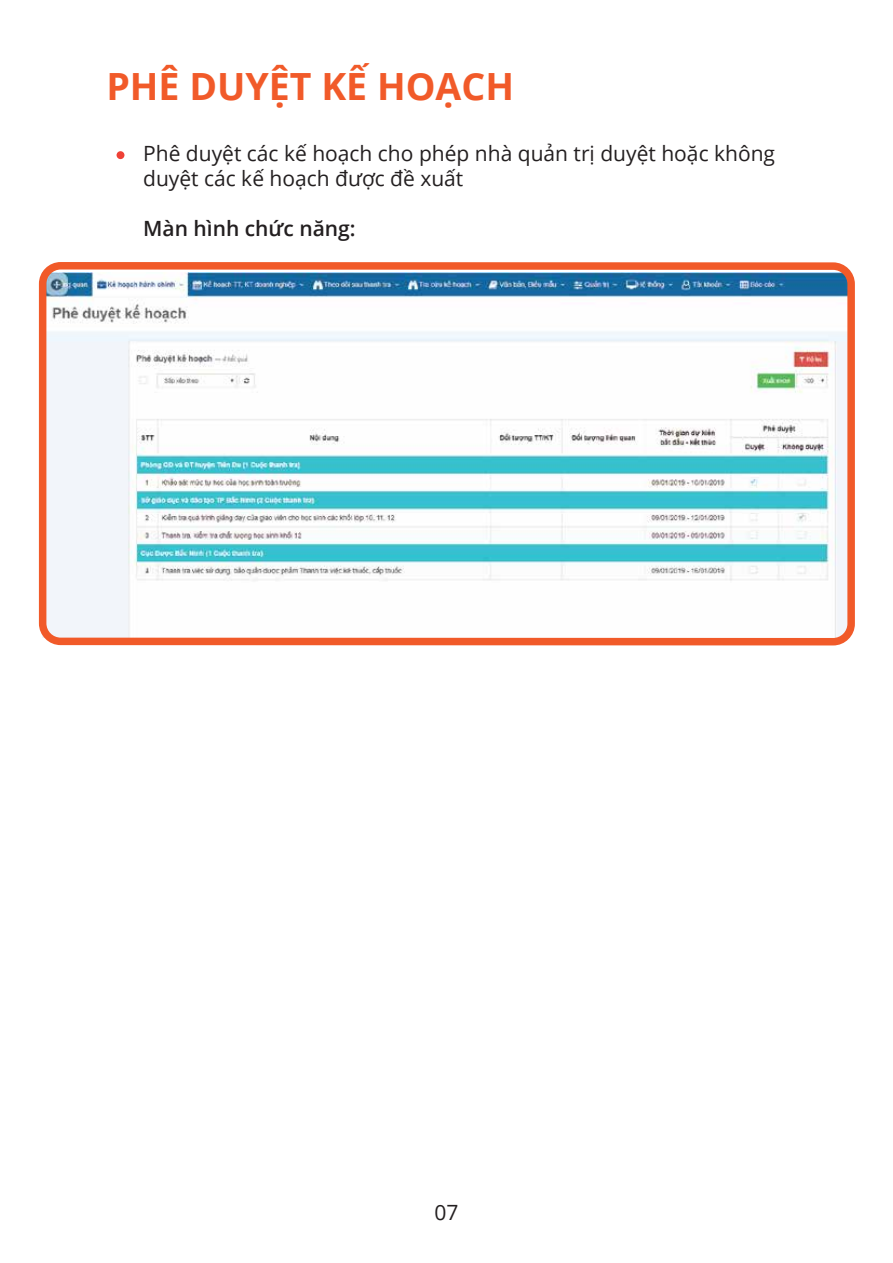
<style>
.page{position:relative;width:893px;height:1263px;background:#fff}
.page>*{position:absolute;margin:0;border:0;box-sizing:border-box;transform-origin:0 0}
.t1{font:700 37.5px "Open Sans";color:#f15a29}
.t2{font:21px/25.2px "Open Sans";color:#231f20}
.t3{font:600 21px "Open Sans";color:#231f20}
</style>
<div class="page">
<img style="left:48px;top:273px;width:798px;height:363px">
<div style="left:117px;top:151px;width:7px;height:8px;background:#ef4136;border-radius:50%"></div>
<div style="left:39px;top:262px;width:816px;height:383px;border:8px solid #f15a29;border-radius:18px"></div>
<h1 class="t1" style="left:106px;top:60px;width:409px">PHÊ DUYỆT KẾ HOẠCH</h1>
<p class="t2" style="left:143px;top:140px;width:633px">Phê duyệt các kế hoạch cho phép nhà quản trị duyệt hoặc không duyệt các kế hoạch được đề xuất</p>
<p class="t3" style="left:143px;top:214px;width:214px">Màn hình chức năng:</p>
<p class="t2" style="left:434px;top:1200px;width:26px">07</p>
</div>
